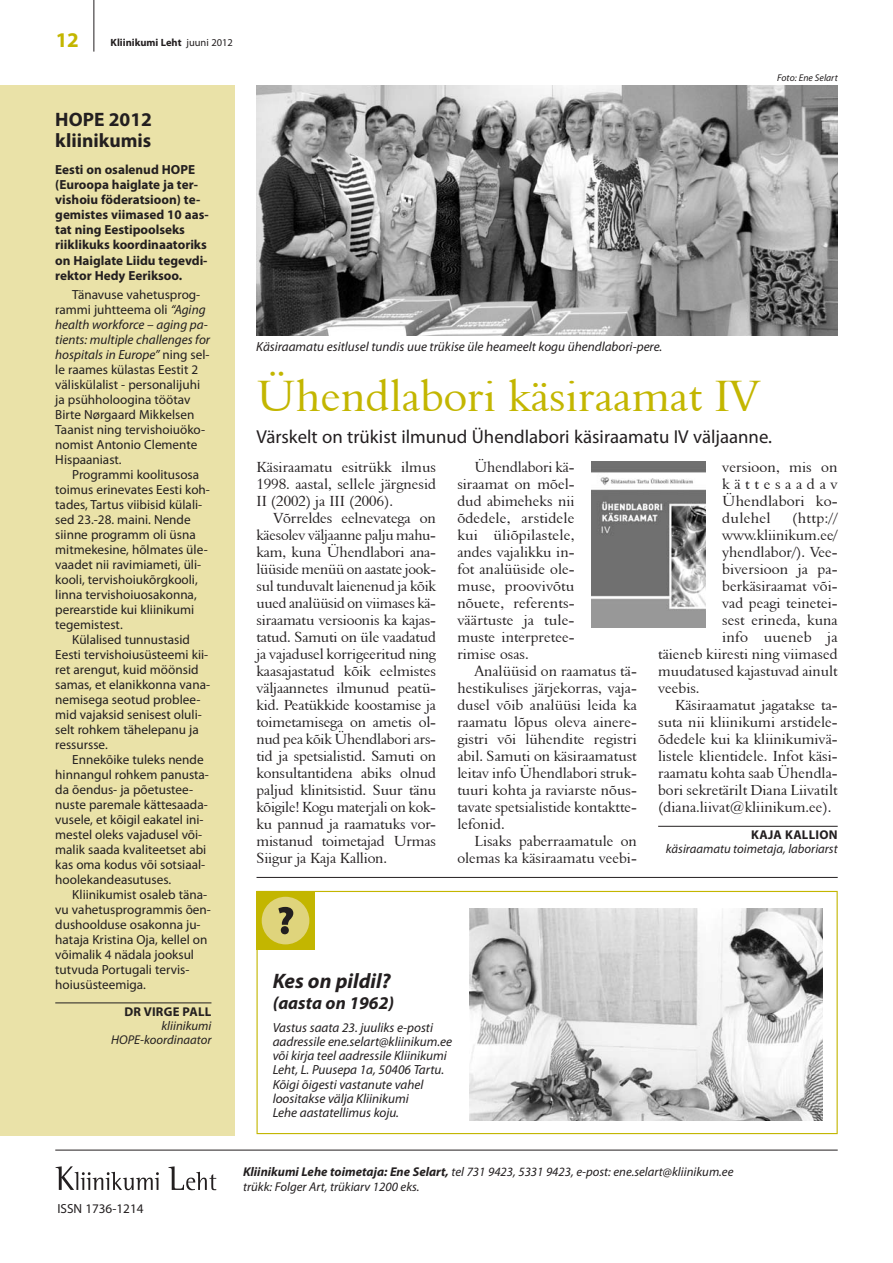
<style>
.page{position:relative;width:893px;height:1263px;background:#fff}
.page>*{position:absolute;margin:0;border:0;box-sizing:border-box;transform-origin:0 0}
.t1{font:45px "Aldine 401 BT Roman A";color:#c3b600}
.t2{font:italic 700 21px "Myriad Pro";color:#231f20}
.t3{font:700 21px "Myriad Pro";color:#c3b600}
.t4{font:700 19.5px/21px "Myriad Pro";color:#231f20}
.t5{font:18.75px "Myriad Pro";color:#231f20}
.t6{font:italic 700 18px "Myriad Pro";color:#231f20}
.t7{font:15px/17px "Aldine 401 BT Roman A";color:#231f20;text-align:justify}
.t8{font:13.2px/15px "Myriad Pro";color:#231f20}
.t9{font:italic 13.2px/14.2px "Myriad Pro";color:#231f20}
.t10{font:700 13.2px/15px "Myriad Pro";color:#231f20}
.t11{font:italic 12.75px/15px "Myriad Pro";color:#231f20}
.t12{font:700 12.75px "Myriad Pro";letter-spacing:.02em;color:#231f20}
.t13{font:700 10.5px "Myriad Pro";color:#231f20}
.t14{font:italic 9.75px "Myriad Pro";color:#231f20}
.s1{font-weight:400}
.s2{font-style:italic}
.s3{font-weight:700}
</style>
<div class="page">
<div style="left:256px;top:891px;width:582px;height:243px;border:1px solid #c3b600"></div>
<div style="left:0;top:85px;width:235px;height:1050px;background:#eae2a8"></div>
<img style="left:55px;top:1166px;width:162px;height:24px">
<hr style="left:55px;top:1150px;width:783px;height:1px;background:#231f20">
<hr style="left:93px;top:0;width:1px;height:52px;background:#231f20">
<div style="left:256px;top:891px;width:59px;height:58px;background:#c3b600"></div>
<div style="left:262px;top:897px;width:47px;height:47px;background:#dfd47c;border-radius:50%"></div>
<svg style="left:278px;top:907px;width:15px;height:27px"></svg>
<hr style="left:658px;top:826px;width:180px;height:1px;background:#231f20">
<hr style="left:55px;top:1003px;width:156px;height:1px;background:#231f20">
<img style="left:470px;top:909px;width:353px;height:212px">
<img style="left:256px;top:85px;width:582px;height:251px">
<img style="left:592px;top:461px;width:113px;height:167px">
<hr style="left:256px;top:877px;width:582px;height:1px;background:#231f20">
<h2 class="t3" style="left:56px;top:32px;width:24px">12</h2>
<p class="t13" style="left:111px;top:38px;width:124px">Kliinikumi Leht <span class="s1">juuni 2012</span></p>
<h3 class="t4" style="left:55px;top:111px;width:98px">HOPE 2012 kliinikumis</h3>
<p class="t10" style="left:55px;top:164px;width:155px">Eesti on osalenud HOPE (Euroopa haiglate ja ter&shy;vishoiu föderatsioon) te&shy;gemistes viimased 10 aas&shy;tat ning Eestipoolseks riiklikuks koordinaatoriks on Haiglate Liidu tegevdi&shy;rektor Hedy Eeriksoo.</p>
<p class="t8" style="left:55px;top:288px;width:156px;text-indent:17px">Tänavuse vahetusprog&shy;rammi juhtteema oli <span class="s2">“Aging health workforce – aging pa&shy;tients: multiple challenges for hospitals in Europe”</span> ning sel&shy;le raames külastas Eestit 2 väliskülalist - personalijuhi ja psühholoogina töötav<br>Birte Nørgaard Mikkelsen<br>Taanist ning tervishoiuöko&shy;nomist Antonio Clemente<br>Hispaaniast.</p>
<p class="t8" style="left:72px;top:468px;width:128px">Programmi koolitusosa</p>
<p class="t8" style="left:55px;top:483px;width:156px">toimus erinevates Eesti koh-</p>
<p class="t8" style="left:55px;top:498px;width:148px">tades, Tartus viibisid külali-</p>
<p class="t8" style="left:55px;top:513px;width:137px">sed 23.-28. maini. Nende</p>
<p class="t8" style="left:55px;top:528px;width:142px">siinne programm oli üsna</p>
<p class="t8" style="left:55px;top:543px;width:154px">mitmekesine, hõlmates üle-</p>
<p class="t8" style="left:55px;top:558px;width:147px">vaadet nii ravimiameti, üli-</p>
<p class="t8" style="left:55px;top:573px;width:144px">kooli, tervishoiukõrgkooli,</p>
<p class="t8" style="left:55px;top:588px;width:143px">linna tervishoiuosakonna,</p>
<p class="t8" style="left:55px;top:603px;width:140px">perearstide kui kliinikumi</p>
<p class="t8" style="left:55px;top:618px;width:69px">tegemistest.</p>
<p class="t8" style="left:72px;top:633px;width:119px">Külalised tunnustasid</p>
<p class="t8" style="left:55px;top:648px;width:155px">Eesti tervishoiusüsteemi kii-</p>
<p class="t8" style="left:55px;top:663px;width:145px">ret arengut, kuid möönsid</p>
<p class="t8" style="left:55px;top:678px;width:156px">samas, et elanikkonna vana-</p>
<p class="t8" style="left:55px;top:693px;width:147px">nemisega seotud problee-</p>
<p class="t8" style="left:55px;top:708px;width:148px">mid vajaksid senisest oluli-</p>
<p class="t8" style="left:55px;top:723px;width:145px">selt rohkem tähelepanu ja</p>
<p class="t8" style="left:55px;top:738px;width:54px">ressursse.</p>
<p class="t8" style="left:72px;top:753px;width:133px">Ennekõike tuleks nende</p>
<p class="t8" style="left:55px;top:768px;width:155px">hinnangul rohkem panusta-</p>
<p class="t8" style="left:55px;top:783px;width:139px">da õendus- ja põetustee-</p>
<p class="t8" style="left:55px;top:798px;width:154px">nuste paremale kättesaada-</p>
<p class="t8" style="left:55px;top:813px;width:150px">vusele, et kõigil eakatel ini-</p>
<p class="t8" style="left:55px;top:828px;width:149px">mestel oleks vajadusel või-</p>
<p class="t8" style="left:55px;top:843px;width:153px">malik saada kvaliteetset abi</p>
<p class="t8" style="left:55px;top:858px;width:151px">kas oma kodus või sotsiaal-</p>
<p class="t8" style="left:55px;top:873px;width:117px">hoolekandeasutuses.</p>
<p class="t8" style="left:72px;top:888px;width:136px">Kliinikumist osaleb täna-</p>
<p class="t8" style="left:55px;top:903px;width:157px">vu vahetusprogrammis õen-</p>
<p class="t8" style="left:55px;top:918px;width:147px">dushoolduse osakonna ju-</p>
<p class="t8" style="left:55px;top:933px;width:154px">hataja Kristina Oja, kellel on</p>
<p class="t8" style="left:55px;top:948px;width:140px">võimalik 4 nädala jooksul</p>
<p class="t8" style="left:55px;top:963px;width:136px">tutvuda Portugali tervis-</p>
<p class="t8" style="left:55px;top:978px;width:92px">hoiusüsteemiga.</p>
<p class="t12" style="left:124px;top:1007px;width:88px">DR VIRGE PALL</p>
<p class="t11" style="left:111px;top:1020px;width:102px;line-height:14.2px;text-align:right">kliinikumi<br>HOPE-koordinaator</p>
<p class="t14" style="left:777px;top:74px;width:62px">Foto: Ene Selart</p>
<p class="t9" style="left:256px;top:341px;width:408px">Käsiraamatu esitlusel tundis uue trükise üle heameelt kogu ühendlabori-pere.</p>
<h1 class="t1" style="left:256px;top:368px;width:504px">Ühendlabori käsiraamat IV</h1>
<p class="t5" style="left:256px;top:430px;width:517px">Värskelt on trükist ilmunud Ühendlabori käsiraamatu IV väljaanne.</p>
<p class="t7" style="left:256px;top:458px;width:181px">Käsiraamatu esitrükk ilmus 1998. aastal, sellele järgnesid II (2002) ja III (2006).</p>
<p class="t7" style="left:256px;top:509px;width:181px;text-indent:17px">Võrreldes eelnevatega on käesolev väljaanne palju mahu&shy;kam, kuna Ühendlabori ana&shy;lüüside menüü on aastate jook&shy;sul tunduvalt laienenud ja kõik uued analüüsid on viimases kä&shy;siraamatu versioonis ka kajas&shy;tatud. Samuti on üle vaadatud ja vajadusel korrigeeritud ning kaasajastatud kõik eelmistes väljaannetes ilmunud peatü&shy;kid. Peatükkide koostamise ja toimetamisega on ametis ol&shy;nud pea kõik Ühendlabori ars&shy;tid ja spetsialistid. Samuti on konsultantidena abiks olnud paljud klinitsistid. Suur tänu kõigile! Kogu materjali on kok&shy;ku pannud ja raamatuks vor&shy;mistanud toimetajad Urmas Siigur ja Kaja Kallion.</p>
<p class="t7" style="left:457px;top:458px;width:119px;text-indent:17px">Ühendlabori kä&shy;siraamat on mõel&shy;dud abimeheks nii õdedele, arstidele kui üliõpilastele, andes vajalikku in&shy;fot analüüside ole&shy;muse, proovivõtu nõuete, referents&shy;väärtuste ja tule&shy;muste interpretee&shy;rimise osas.</p>
<p class="t7" style="left:457px;top:662px;width:181px;text-indent:17px">Analüüsid on raamatus tä&shy;hestikulises järjekorras, vaja&shy;dusel võib analüüsi leida ka raamatu lõpus oleva ainere&shy;gistri või lühendite registri abil. Samuti on käsiraamatust leitav info Ühendlabori struk&shy;tuuri kohta ja raviarste nõus&shy;tavate spetsialistide kontaktte&shy;lefonid.</p>
<p class="t7" style="left:457px;top:832px;width:181px;text-align:right">Lisaks paberraamatule on olemas ka käsiraamatu veebi-</p>
<p class="t7" style="left:722px;top:458px;width:117px">versioon, mis on kättesaadav Ühendlabori ko&shy;dulehel</p>
<p class="t7" style="left:792px;top:509px;width:47px">(http://</p>
<p class="t7" style="left:722px;top:526px;width:117px">www.kliinikum.ee/</p>
<p class="t7" style="left:722px;top:543px;width:117px">yhendlabor/). Vee-</p>
<p class="t7" style="left:722px;top:560px;width:117px">biversioon ja pa-</p>
<p class="t7" style="left:722px;top:577px;width:117px">berkäsiraamat või-</p>
<p class="t7" style="left:722px;top:594px;width:117px">vad peagi teinetei-</p>
<p class="t7" style="left:722px;top:611px;width:117px">sest erineda, kuna</p>
<p class="t7" style="left:722px;top:628px;width:117px">info uueneb ja</p>
<p class="t7" style="left:658px;top:645px;width:181px">täieneb kiiresti ning viimased</p>
<p class="t7" style="left:658px;top:662px;width:181px">muudatused kajastuvad ainult</p>
<p class="t7" style="left:658px;top:679px;width:43px">veebis.</p>
<p class="t7" style="left:675px;top:696px;width:164px">Käsiraamatut jagatakse ta-</p>
<p class="t7" style="left:658px;top:713px;width:181px">suta nii kliinikumi arstidele-</p>
<p class="t7" style="left:658px;top:730px;width:181px">õdedele kui ka kliinikumivä-</p>
<p class="t7" style="left:658px;top:747px;width:181px">listele klientidele. Infot käsi-</p>
<p class="t7" style="left:658px;top:764px;width:181px">raamatu kohta saab Ühendla-</p>
<p class="t7" style="left:658px;top:781px;width:181px">bori sekretärilt Diana Liivatilt</p>
<p class="t7" style="left:658px;top:798px;width:175px">(diana.liivat@kliinikum.ee).</p>
<p class="t12" style="left:751px;top:830px;width:88px">KAJA KALLION</p>
<p class="t11" style="left:666px;top:843px;width:173px">käsiraamatu toimetaja, laboriarst</p>
<h2 class="t2" style="left:273px;top:973px;width:120px">Kes on pildil?</h2>
<p class="t6" style="left:273px;top:997px;width:123px">(aasta on 1962)</p>
<p class="t9" style="left:273px;top:1021px;width:181px">Vastus saata 23. juuliks e-posti aadressile ene.selart@kliinikum.ee või kirja teel aadressile Kliinikumi<br>Leht, L. Puusepa 1a, 50406 Tartu.<br>Kõigi õigesti vastanute vahel loositakse välja Kliinikumi<br>Lehe aastatellimus koju.</p>
<p class="t8" style="left:57px;top:1202px;width:88px">ISSN 1736-1214</p>
<p class="t11" style="left:243px;top:1165px;width:492px"><span class="s3">Kliinikumi Lehe toimetaja: Ene Selart,</span> tel 731 9423, 5331 9423, e-post: ene.selart@kliinikum.ee trükk: Folger Art, trükiarv 1200 eks.</p>
</div>
